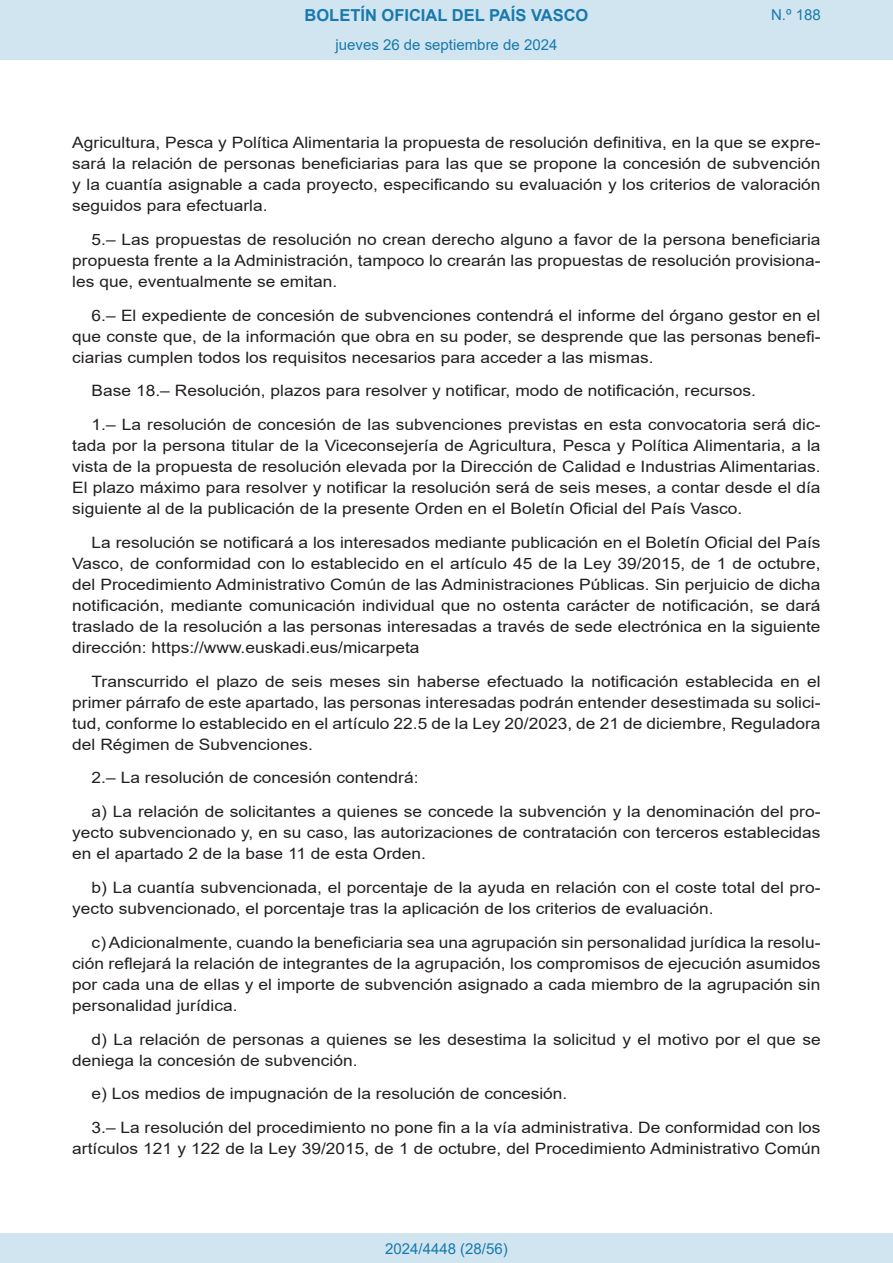
<style>
.page{position:relative;width:893px;height:1263px;background:#fff}
.page>*{position:absolute;margin:0;border:0;box-sizing:border-box;transform-origin:0 0}
.t1{font:700 16.5px "Arial";color:#1879ad}
.BOPVDetalle{font:15.6px/21px "Arial";color:#231f20;text-align:justify;scale:1.11 1}
.Paginacion_Centro{font:15px "Arial";color:#1879ad}
</style>
<div class="page">
<div style="left:0;top:0;width:893px;height:60px;background:#d0e5f0"></div>
<div style="left:0;top:1233px;width:893px;height:30px;background:#d0e5f0"></div>
<p class="t1" style="left:305px;top:3px;width:285px">BOLETÍN OFICIAL DEL PAÍS VASCO</p>
<p class="Paginacion_Centro" style="left:336px;top:35px;width:223px">jueves 26 de septiembre de 2024</p>
<p class="Paginacion_Centro" style="left:771px;top:5px;width:51px">N.º 188</p>
<p class="BOPVDetalle" style="left:72px;top:132px;width:676px">Agricultura, Pesca y Política Alimentaria la propuesta de resolución definitiva, en la que se expre&shy;sará la relación de personas beneficiarias para las que se propone la concesión de subvención y la cuantía asignable a cada proyecto, especificando su evaluación y los criterios de valoración seguidos para efectuarla.</p>
<p class="BOPVDetalle" style="left:72px;top:229px;width:676px;text-indent:19px">5.– Las propuestas de resolución no crean derecho alguno a favor de la persona beneficiaria propuesta frente a la Administración, tampoco lo crearán las propuestas de resolución provisiona&shy;les que, eventualmente se emitan.</p>
<p class="BOPVDetalle" style="left:72px;top:305px;width:676px;text-indent:19px">6.– El expediente de concesión de subvenciones contendrá el informe del órgano gestor en el que conste que, de la información que obra en su poder, se desprende que las personas benefi&shy;ciarias cumplen todos los requisitos necesarios para acceder a las mismas.</p>
<p class="BOPVDetalle" style="left:92px;top:380px;width:600px">Base 18.– Resolución, plazos para resolver y notificar, modo de notificación, recursos.</p>
<p class="BOPVDetalle" style="left:72px;top:414px;width:676px;text-indent:19px">1.– La resolución de concesión de las subvenciones previstas en esta convocatoria será dic&shy;tada por la persona titular de la Viceconsejería de Agricultura, Pesca y Política Alimentaria, a la vista de la propuesta de resolución elevada por la Dirección de Calidad e Industrias Alimentarias.<br>El plazo máximo para resolver y notificar la resolución será de seis meses, a contar desde el día siguiente al de la publicación de la presente Orden en el Boletín Oficial del País Vasco.</p>
<p class="BOPVDetalle" style="left:72px;top:532px;width:676px;text-indent:19px">La resolución se notificará a los interesados mediante publicación en el Boletín Oficial del País Vasco, de conformidad con lo establecido en el artículo 45 de la Ley 39/2015, de 1 de octubre, del Procedimiento Administrativo Común de las Administraciones Públicas. Sin perjuicio de dicha notificación, mediante comunicación individual que no ostenta carácter de notificación, se dará traslado de la resolución a las personas interesadas a través de sede electrónica en la siguiente dirección: https://www.euskadi.eus/micarpeta</p>
<p class="BOPVDetalle" style="left:72px;top:671px;width:676px;text-indent:19px">Transcurrido el plazo de seis meses sin haberse efectuado la notificación establecida en el primer párrafo de este apartado, las personas interesadas podrán entender desestimada su solici&shy;tud, conforme lo establecido en el artículo 22.5 de la Ley 20/2023, de 21 de diciembre, Reguladora del Régimen de Subvenciones.</p>
<p class="BOPVDetalle" style="left:92px;top:767px;width:296px">2.– La resolución de concesión contendrá:</p>
<p class="BOPVDetalle" style="left:72px;top:801px;width:676px;text-indent:19px">a) La relación de solicitantes a quienes se concede la subvención y la denominación del pro&shy;yecto subvencionado y, en su caso, las autorizaciones de contratación con terceros establecidas en el apartado 2 de la base 11 de esta Orden.</p>
<p class="BOPVDetalle" style="left:72px;top:877px;width:676px;text-indent:19px">b) La cuantía subvencionada, el porcentaje de la ayuda en relación con el coste total del pro&shy;yecto subvencionado, el porcentaje tras la aplicación de los criterios de evaluación.</p>
<p class="BOPVDetalle" style="left:72px;top:932px;width:676px;text-indent:19px">c) Adicionalmente, cuando la beneficiaria sea una agrupación sin personalidad jurídica la resolu&shy;ción reflejará la relación de integrantes de la agrupación, los compromisos de ejecución asumidos por cada una de ellas y el importe de subvención asignado a cada miembro de la agrupación sin personalidad jurídica.</p>
<p class="BOPVDetalle" style="left:72px;top:1028px;width:676px;text-indent:19px">d) La relación de personas a quienes se les desestima la solicitud y el motivo por el que se deniega la concesión de subvención.</p>
<p class="BOPVDetalle" style="left:92px;top:1083px;width:430px">e) Los medios de impugnación de la resolución de concesión.</p>
<p class="BOPVDetalle" style="left:72px;top:1117px;width:676px;text-align:right">3.– La resolución del procedimiento no pone fin a la vía administrativa. De conformidad con los artículos 121 y 122 de la Ley 39/2015, de 1 de octubre, del Procedimiento Administrativo Común</p>
<p class="Paginacion_Centro" style="left:385px;top:1238px;width:124px">2024/4448 (28/56)</p>
</div>
